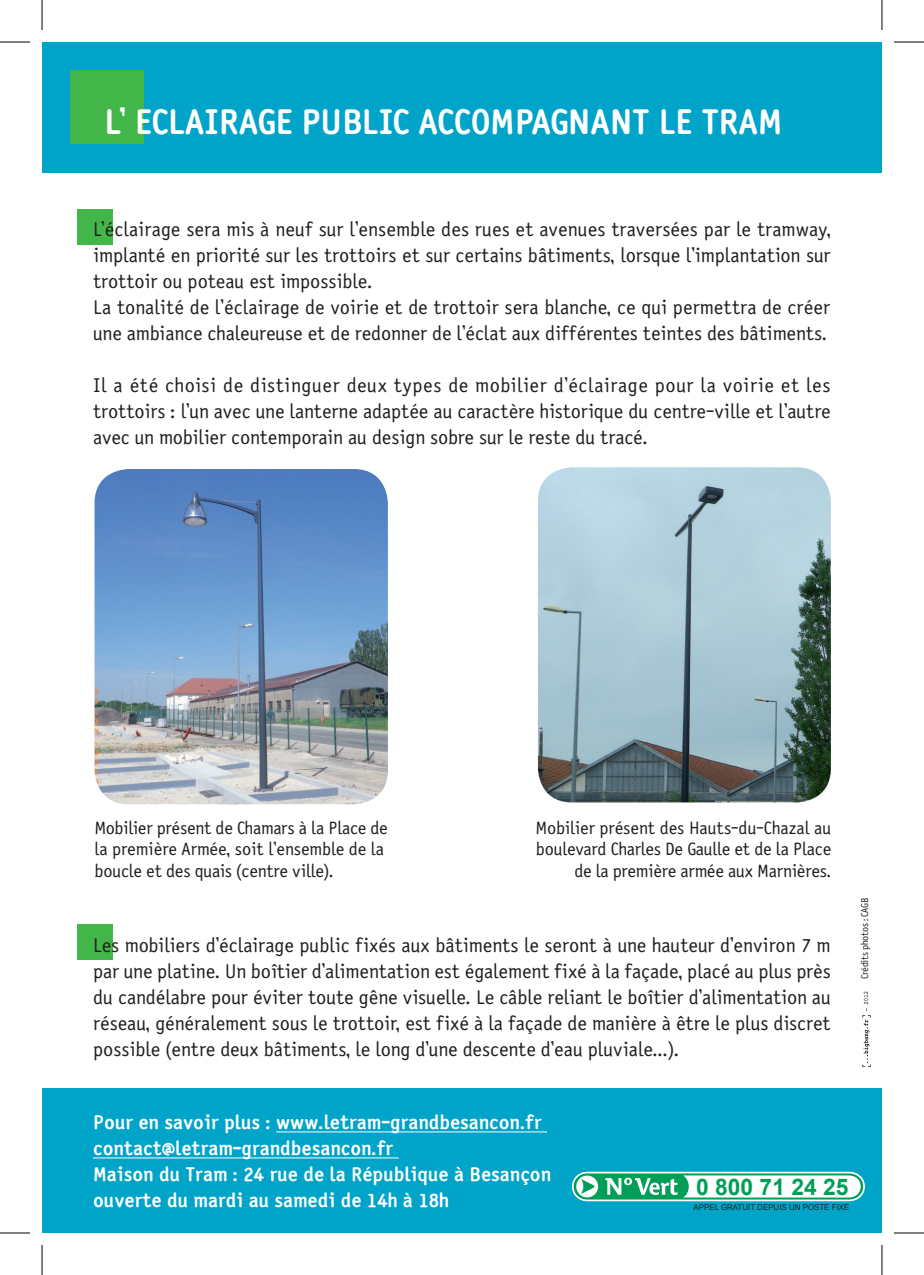
<style>
.page{position:relative;width:924px;height:1275px;background:#fff}
.page>*{position:absolute;margin:0;border:0;box-sizing:border-box;transform-origin:0 0}
.t1{font:700 36px "Saturday Sans ICG";letter-spacing:-.01em;color:#fff}
.t2{font:700 22.8px "Arial";color:#009e57}
.t3{font:20px/26px "Saturday Sans ICG";color:#231f20;text-align:justify}
.t4{font:20px/26px "Saturday Sans ICG Bold";color:#fff}
.t5{font:18px/21.6px "Saturday Sans ICG";letter-spacing:-.01em;color:#231f20;text-align:right}
.t6{font:10px "Saturday Sans ICG";letter-spacing:-.025em;color:#231f20}
.t7{font:8px "Arial";color:#231f20}
</style>
<div class="page">
<div style="left:77px;top:209px;width:35px;height:35px;background:#42b649"></div>
<div style="left:77px;top:924px;width:35px;height:35px;background:#42b649"></div>
<div style="left:42px;top:1088px;width:839px;height:145px;background:#00a4c8"></div>
<div style="left:42px;top:42px;width:839px;height:130px;background:#00a4c8"></div>
<div style="left:70px;top:70px;width:74px;height:74px;background:#42b649"></div>
<img style="left:94px;top:469px;width:294px;height:335px">
<img style="left:537px;top:467px;width:293px;height:335px">
<hr style="left:276px;top:1131px;width:271px;height:1px;background:#fff">
<hr style="left:93px;top:1157px;width:305px;height:1px;background:#fff">
<svg style="left:571px;top:1171px;width:294px;height:31px;background:#9ddac6"></svg>
<svg style="left:862px;top:991px;width:8px;height:76px"></svg>
<hr style="left:0;top:42px;width:30px;height:1px;background:#000">
<hr style="left:893px;top:42px;width:30px;height:1px;background:#000">
<hr style="left:0;top:1232px;width:30px;height:1px;background:#000">
<hr style="left:893px;top:1232px;width:30px;height:1px;background:#000">
<hr style="left:42px;top:0;width:1px;height:30px;background:#000">
<hr style="left:42px;top:1245px;width:1px;height:30px;background:#000">
<hr style="left:881px;top:0;width:1px;height:30px;background:#000">
<hr style="left:881px;top:1245px;width:1px;height:30px;background:#000">
<h1 class="t1" style="left:104px;top:101px;width:679px">L’ ECLAI RAGE PUBLIC ACCOMPAGNANT LE TRAM</h1>
<p class="t3" style="left:93px;top:216px;width:739px;text-align:left">L’éclairage sera mis à neuf sur l’ensemble des rues et avenues traversées par le tramway, implanté en priorité sur les trottoirs et sur certains bâtiments, lorsque l’implantation sur trottoir ou poteau est impossible.<br>La tonalité de l’éclairage de voirie et de trottoir sera blanche, ce qui permettra de créer une ambiance chaleureuse et de redonner de l’éclat aux différentes teintes des bâtiments.</p>
<p class="t3" style="left:93px;top:372px;width:738px">Il a été choisi de distinguer deux types de mobilier d’éclairage pour la voirie et les trottoirs : l’un avec une lanterne adaptée au caractère historique du centre-ville et l’autre avec un mobilier contemporain au design sobre sur le reste du tracé.</p>
<p class="t5" style="left:94px;top:817px;width:295px;text-align:left">Mobilier présent de Chamars à la Place de la première Armée, soit l’ensemble de la boucle et des quais (centre ville).</p>
<p class="t5" style="left:535px;top:817px;width:297px">Mobilier présent des Hauts-du-Chazal au boulevard Charles De Gaulle et de la Place de la première armée aux Marnières.</p>
<p class="t3" style="left:93px;top:932px;width:739px">Les mobiliers d’éclairage public fixés aux bâtiments le seront à une hauteur d’environ 7 m par une platine. Un boîtier d’alimentation est également fixé à la façade, placé au plus près du candélabre pour éviter toute gêne visuelle. Le câble reliant le boîtier d’alimentation au réseau, généralement sous le trottoir, est fixé à la façade de manière à être le plus discret possible (entre deux bâtiments, le long d’une descente d’eau pluviale…).</p>
<p class="t6" style="left:858px;top:979px;width:83px;rotate:-90deg">Crédits photos : CAGB</p>
<p class="t4" style="left:93px;top:1109px;width:459px">Pour en savoir plus : www.letram-grandbesancon.fr contact@letram-grandbesancon.fr<br>Maison du Tram : 24 rue de la République à Besançon ouverte du mardi au samedi de 14h à 18h</p>
<p class="t2" style="left:695px;top:1171px;width:154px">0 800 71 24 25</p>
<p class="t7" style="left:693px;top:1202px;width:157px">APPEL GRATUIT DEPUIS UN POSTE FIXE</p>
</div>
